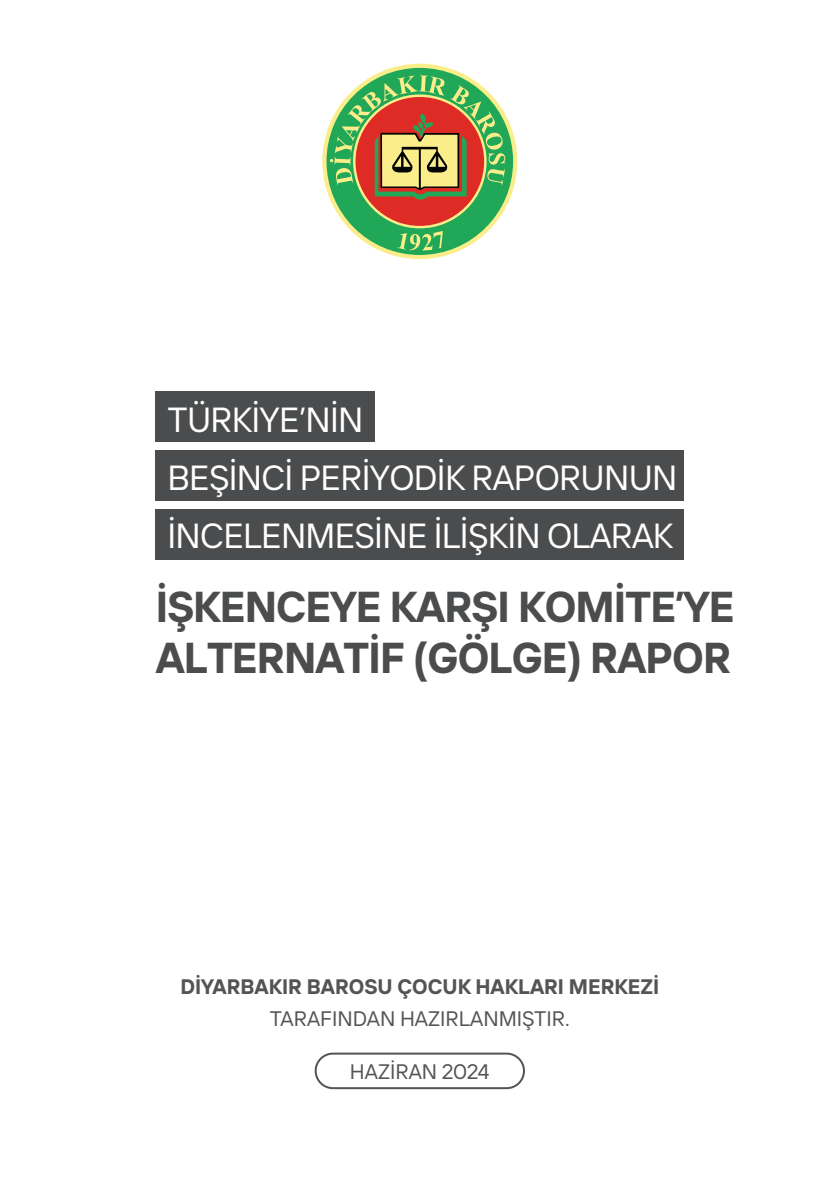
<style>
.page{position:relative;width:840px;height:1191px;background:#fff}
.page>*{position:absolute;margin:0;border:0;box-sizing:border-box;transform-origin:0 0}
.t1{font:700 43.2px/51.4px "TT Interfaces";letter-spacing:-.02em;color:#4b4c4d}
.t2{font:34.8px/58px "TT Interfaces";letter-spacing:-.02em;color:#fff}
.t3{font:21px "TT Interfaces";color:#525456}
.t4{font:700 21px "TT Interfaces";color:#525456}
</style>
<div class="page">
<svg style="left:326px;top:68px;width:187px;height:187px"></svg>
<div style="left:155px;top:391px;width:220px;height:51px;background:#4b4c4d"></div>
<div style="left:155px;top:450px;width:528px;height:51px;background:#4b4c4d"></div>
<div style="left:155px;top:509px;width:528px;height:51px;background:#4b4c4d"></div>
<div style="left:314px;top:1052px;width:210px;height:37px;border:2px solid #525456;border-radius:17px"></div>
<p class="t2" style="left:167px;top:390px;width:511px">TÜRKİYE’NİN<br>BEŞİNCİ PERİYODİK RAPORUNUN<br>İNCELENMESİNE İLİŞKİN OLARAK</p>
<p class="t1" style="left:156px;top:579px;width:580px">İŞKENCEYE KARŞI KOMİTE’YE<br>ALTERNATİF (GÖLGE) RAPOR</p>
<p class="t4" style="left:180px;top:972px;width:480px">DİYARBAKIR BAROSU ÇOCUK HAKLARI MERKEZİ</p>
<p class="t3" style="left:269px;top:1005px;width:301px">TARAFINDAN HAZIRLANMIŞTIR.</p>
<p class="t3" style="left:350px;top:1058px;width:141px">HAZİRAN 2024</p>
</div>
